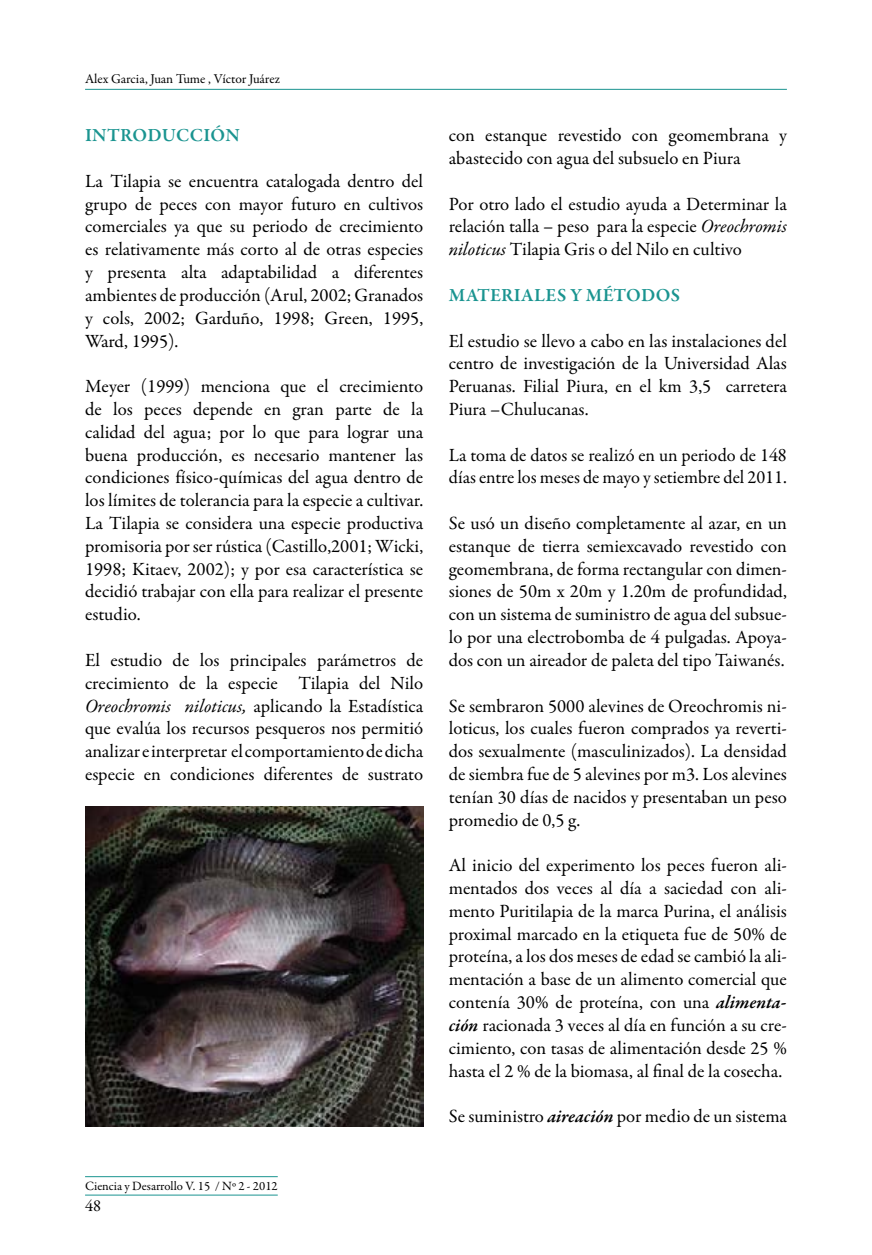
<style>
.page{position:relative;width:872px;height:1255px;background:#fff}
.page>*{position:absolute;margin:0;border:0;box-sizing:border-box;transform-origin:0 0}
.t1{font:18.75px/22.8px "Garamond Premr Pro";color:#000;text-align:justify}
.t2{font:600 18.75px "Garamond Premr Pro";letter-spacing:.01em;color:#1a9490}
.t3{font:16.5px "Garamond Premr Pro";color:#000}
.t4{font:13.5px "Garamond Premr Pro";letter-spacing:-.005em;color:#000}
.t5{font:12.75px "Garamond Premr Pro";color:#000}
.s1{font-style:italic}
.s2{font-weight:600;font-style:italic}
</style>
<div class="page">
<hr style="left:85px;top:89px;width:702px;height:1px;background:#1a9490">
<hr style="left:85px;top:1194px;width:193px;height:1px;background:#1a9490">
<hr style="left:85px;top:1176px;width:193px;height:1px;background:#1a9490">
<img style="left:86px;top:806px;width:337px;height:320px">
<p class="t4" style="left:85px;top:71px;width:196px">Alex Garcia, Juan Tume , Víctor Juárez</p>
<p class="t2" style="left:85px;top:124px;width:22px">INTR</p>
<p class="t2" style="left:132px;top:124px;width:43px">ODUCCI</p>
<p class="t2" style="left:211px;top:124px;width:26px">ÓN</p>
<p class="t1" style="left:85px;top:170px;width:340px">La Tilapia se encuentra catalogada dentro del grupo de peces con mayor futuro en cultivos comerciales ya que su periodo de crecimiento es relativamente más corto al de otras especies y presenta alta adaptabilidad a diferentes ambientes de producción (Arul, 2002; Granados y cols, 2002; Garduño, 1998; Green, 1995, Ward, 1995).</p>
<p class="t1" style="left:85px;top:375px;width:340px">Meyer (1999) menciona que el crecimiento de los peces depende en gran parte de la calidad del agua; por lo que para lograr una buena producción, es necesario mantener las condiciones físico-químicas del agua dentro de los límites de tolerancia para la especie a cultivar.<br>La Tilapia se considera una especie productiva promisoria por ser rústica (Castillo,2001; Wicki, 1998; Kitaev, 2002); y por esa característica se decidió trabajar con ella para realizar el presente estudio.</p>
<p class="t1" style="left:85px;top:649px;width:340px">El estudio de los principales parámetros de crecimiento de la especie Tilapia del Nilo <span class="s1">Oreochromis niloticus,</span> aplicando la Estadística que evalúa los recursos pesqueros nos permitió analizar e interpretar el comportamiento de dicha especie en condiciones diferentes de sustrato</p>
<p class="t5" style="left:85px;top:1177px;width:194px">Ciencia y Desarrollo v. 15 / Nº 2 - 2012</p>
<p class="t3" style="left:85px;top:1196px;width:18px">48</p>
<p class="t1" style="left:449px;top:124px;width:340px">con estanque revestido con geomembrana y abastecido con agua del subsuelo en Piura</p>
<p class="t1" style="left:449px;top:193px;width:340px">Por otro lado el estudio ayuda a Determinar la relación talla – peso para la especie <span class="s1">Oreochromis niloticus</span> Tilapia Gris o del Nilo en cultivo</p>
<p class="t2" style="left:449px;top:284px;width:30px">MATERIA</p>
<p class="t2" style="left:534px;top:284px;width:145px">LES Y MÉTODOS</p>
<p class="t1" style="left:449px;top:329px;width:340px">El estudio se llevo a cabo en las instalaciones del centro de investigación de la Universidad Alas Peruanas. Filial Piura, en el km 3,5 carretera Piura –Chulucanas.</p>
<p class="t1" style="left:449px;top:443px;width:340px">La toma de datos se realizó en un periodo de 148 días entre los meses de mayo y setiembre del 2011.</p>
<p class="t1" style="left:449px;top:512px;width:340px">Se usó un diseño completamente al azar, en un estanque de tierra semiexcavado revestido con geomembrana, de forma rectangular con dimen&shy;siones de 50m x 20m y 1.20m de profundidad, con un sistema de suministro de agua del subsue&shy;lo por una electrobomba de 4 pulgadas. Apoya&shy;dos con un aireador de paleta del tipo Taiwanés.</p>
<p class="t1" style="left:449px;top:694px;width:340px">Se sembraron 5000 alevines de Oreochromis ni&shy;loticus, los cuales fueron comprados ya reverti&shy;dos sexualmente (masculinizados). La densidad de siembra fue de 5 alevines por m3. Los alevines tenían 30 días de nacidos y presentaban un peso promedio de 0,5 g.</p>
<p class="t1" style="left:449px;top:854px;width:340px">Al inicio del experimento los peces fueron ali&shy;mentados dos veces al día a saciedad con ali&shy;mento Puritilapia de la marca Purina, el análisis proximal marcado en la etiqueta fue de 50% de proteína, a los dos meses de edad se cambió la ali&shy;mentación a base de un alimento comercial que contenía 30% de proteína, con una <span class="s2">alimenta&shy;ción</span> racionada 3 veces al día en función a su cre&shy;cimiento, con tasas de alimentación desde 25 % hasta el 2 % de la biomasa, al final de la cosecha.</p>
<p class="t1" style="left:449px;top:1105px;width:340px">Se suministro <span class="s2">aireación</span> por medio de un sistema</p>
</div>
